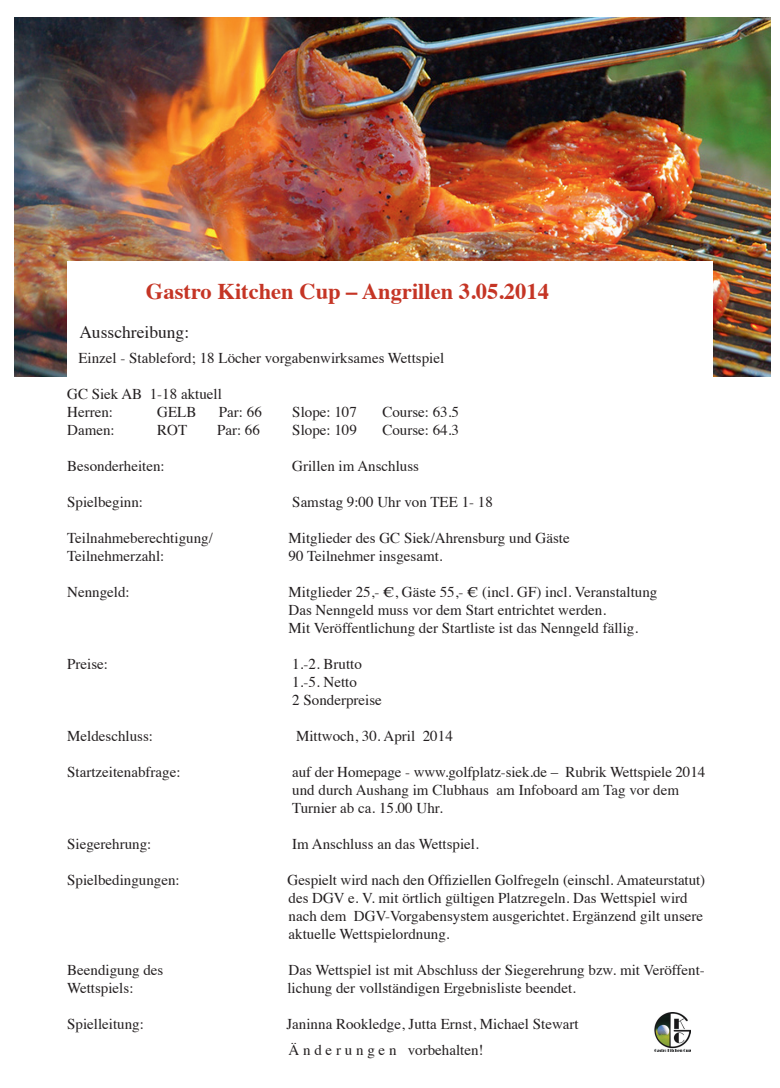
<style>
.page{position:relative;width:780px;height:1088px;background:#fff}
.page>*{position:absolute;margin:0;border:0;box-sizing:border-box;transform-origin:0 0}
.t1{font:700 22.5px "Times";color:#c53525}
.t2{font:17.5px "Times";color:#231f20}
.t3{font:15px/18px "Times";color:#231f20}
</style>
<div class="page">
<img style="left:14px;top:18px;width:756px;height:358px">
<div style="left:67px;top:261px;width:645px;height:807px;background:#fff"></div>
<img style="left:654px;top:1013px;width:36px;height:39px">
<h1 class="t1" style="left:146px;top:270px;width:404px">Gastro Kitchen Cup – Angrillen 3.05.2014</h1>
<p class="t2" style="left:79px;top:316px;width:111px">Ausschreibung:</p>
<p class="t3" style="left:78px;top:347px;width:367px">Einzel - Stableford; 18 Löcher vorgabenwirksames Wettspiel</p>
<p class="t3" style="left:67px;top:383px;width:156px">GC Siek AB 1-18 aktuell<br>Herren:</p>
<p class="t3" style="left:157px;top:401px;width:41px">GELB</p>
<p class="t3" style="left:219px;top:401px;width:44px">Par: 66</p>
<p class="t3" style="left:292px;top:401px;width:66px">Slope: 107</p>
<p class="t3" style="left:382px;top:401px;width:78px">Course: 63.5</p>
<p class="t3" style="left:67px;top:419px;width:49px">Damen:</p>
<p class="t3" style="left:157px;top:419px;width:31px">ROT</p>
<p class="t3" style="left:217px;top:419px;width:44px">Par: 66</p>
<p class="t3" style="left:292px;top:419px;width:66px">Slope: 109</p>
<p class="t3" style="left:382px;top:419px;width:78px">Course: 64.3</p>
<p class="t3" style="left:67px;top:455px;width:99px">Besonderheiten:</p>
<p class="t3" style="left:292px;top:455px;width:128px">Grillen im Anschluss</p>
<p class="t3" style="left:67px;top:491px;width:77px">Spielbeginn:</p>
<p class="t3" style="left:292px;top:491px;width:202px">Samstag 9:00 Uhr von TEE 1- 18</p>
<p class="t3" style="left:67px;top:527px;width:147px">Teilnahmeberechtigung/</p>
<p class="t3" style="left:288px;top:527px;width:282px">Mitglieder des GC Siek/Ahrensburg und Gäste</p>
<p class="t3" style="left:67px;top:545px;width:99px">Teilnehmerzahl:</p>
<p class="t3" style="left:288px;top:545px;width:156px">90 Teilnehmer insgesamt.</p>
<p class="t3" style="left:67px;top:581px;width:64px">Nenngeld:</p>
<p class="t3" style="left:288px;top:581px;width:370px">Mitglieder 25,- €, Gäste 55,- € (incl. GF) incl. Veranstaltung<br>Das Nenngeld muss vor dem Start entrichtet werden.<br>Mit Veröffentlichung der Startliste ist das Nenngeld fällig.</p>
<p class="t3" style="left:67px;top:653px;width:42px">Preise:</p>
<p class="t3" style="left:292px;top:653px;width:91px">1.-2. Brutto<br>1.-5. Netto<br>2 Sonderpreise</p>
<p class="t3" style="left:67px;top:725px;width:87px">Meldeschluss:</p>
<p class="t3" style="left:296px;top:725px;width:158px">Mittwoch, 30. April 2014</p>
<p class="t3" style="left:67px;top:761px;width:115px">Startzeitenabfrage:</p>
<p class="t3" style="left:292px;top:761px;width:414px">auf der Homepage - www.golfplatz-siek.de – Rubrik Wettspiele 2014 und durch Aushang im Clubhaus am Infoboard am Tag vor dem<br>Turnier ab ca. 15.00 Uhr.</p>
<p class="t3" style="left:67px;top:833px;width:86px">Siegerehrung:</p>
<p class="t3" style="left:292px;top:833px;width:188px">Im Anschluss an das Wettspiel.</p>
<p class="t3" style="left:67px;top:869px;width:114px">Spielbedingungen:</p>
<p class="t3" style="left:287px;top:869px;width:419px">Gespielt wird nach den Offiziellen Golfregeln (einschl. Amateurstatut) des DGV e. V. mit örtlich gültigen Platzregeln. Das Wettspiel wird nach dem DGV-Vorgabensystem ausgerichtet. Ergänzend gilt unsere aktuelle Wettspielordnung.</p>
<p class="t3" style="left:67px;top:959px;width:98px">Beendigung des</p>
<p class="t3" style="left:288px;top:959px;width:418px">Das Wettspiel ist mit Abschluss der Siegerehrung bzw. mit Veröffent-</p>
<p class="t3" style="left:67px;top:977px;width:68px">Wettspiels:</p>
<p class="t3" style="left:287px;top:977px;width:290px">lichung der vollständigen Ergebnisliste beendet.</p>
<p class="t3" style="left:67px;top:1013px;width:78px">Spielleitung:</p>
<p class="t3" style="left:286px;top:1009px;width:294px;line-height:26.8px">Janinna Rookledge, Jutta Ernst, Michael Stewart<br>Ä n d e r u n g e n vorbehalten!</p>
</div>
